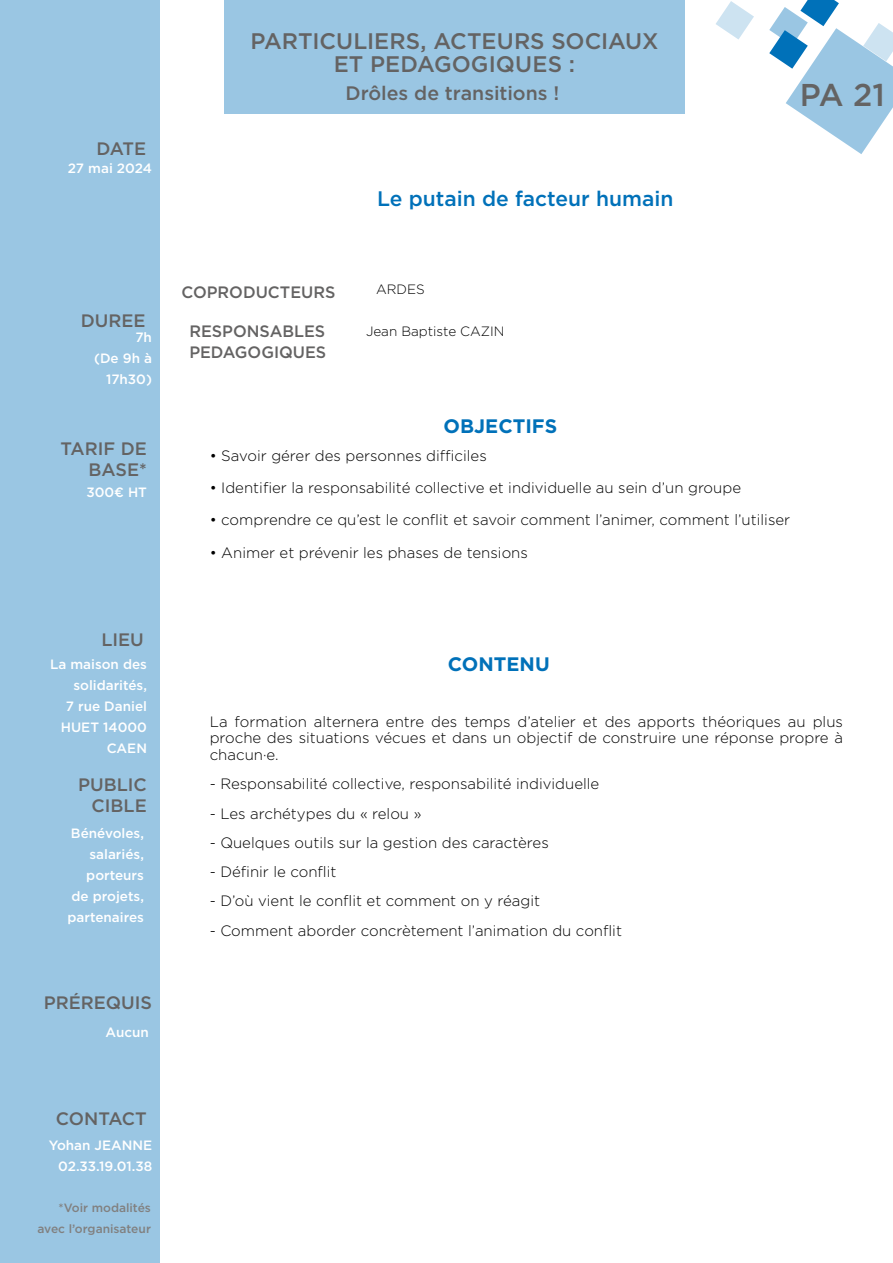
<style>
.page{position:relative;width:893px;height:1263px;background:#fff}
.page>*{position:absolute;margin:0;border:0;box-sizing:border-box;transform-origin:0 0}
.t1{font:500 31.5px "Gotham";color:#646363}
.t2{font:500 22.5px/22.5px "Gotham";color:#646363;text-align:center}
.t3{font:500 21px "Gotham";color:#0071b9}
.t4{font:500 19.5px "Gotham";color:#646363}
.t5{font:700 19.5px "Gotham";color:#0071b9}
.t6{font:500 18px/21px "Gotham";color:#646363;text-align:right}
.t7{font:500 16.5px/21px "Gotham";color:#646363}
.t8{font:300 15px/16.5px "Gotham";color:#000;text-align:justify}
.t9{font:500 13.5px/21px "Gotham";color:#fff;text-align:right}
.t10{font:300 13.5px "Gotham";color:#000}
.t11{font:500 12px/21px "Gotham";color:#818080;text-align:right}
</style>
<div class="page">
<div style="left:0;top:0;width:159px;height:1263px;background:#9ac6e3"></div>
<div style="left:224px;top:0;width:461px;height:114px;background:#9ac6e3"></div>
<svg style="left:716px;top:1px;width:38px;height:39px"></svg>
<svg style="left:769px;top:0;width:124px;height:154px"></svg>
<p class="t6" style="left:97px;top:138px;width:51px">DATE</p>
<p class="t9" style="left:68px;top:157px;width:86px">27 mai 2024</p>
<p class="t6" style="left:81px;top:310px;width:66px">DUREE</p>
<p class="t9" style="left:94px;top:327px;width:59px">7h<br>(De 9h à<br>17h30)</p>
<p class="t6" style="left:60px;top:437px;width:88px">TARIF DE<br>BASE*</p>
<p class="t9" style="left:86px;top:481px;width:62px">300€ HT</p>
<p class="t6" style="left:101px;top:629px;width:44px">LIEU</p>
<p class="t9" style="left:50px;top:653px;width:98px">La maison des solidarités,<br>7 rue Daniel<br>HUET 14000<br>CAEN</p>
<p class="t6" style="left:78px;top:773px;width:70px">PUBLIC<br>CIBLE</p>
<p class="t9" style="left:68px;top:823px;width:78px">Bénévoles, salariés, porteurs de projets, partenaires</p>
<p class="t6" style="left:44px;top:992px;width:110px">PRÉREQUIS</p>
<p class="t9" style="left:106px;top:1021px;width:45px">Aucun</p>
<p class="t6" style="left:56px;top:1108px;width:92px">CONTACT</p>
<p class="t9" style="left:49px;top:1135px;width:105px">Yohan JEANNE<br>02.33.19.01.38</p>
<p class="t11" style="left:37px;top:1197px;width:115px">*Voir modalités avec l’organisateur</p>
<h2 class="t2" style="left:250px;top:30px;width:409px">PARTICULIERS, ACTEURS SOCIAUX<br>ET PEDAGOGIQUES :</h2>
<h3 class="t4" style="left:345px;top:80px;width:216px">Drôles de transitions !</h3>
<h1 class="t1" style="left:800px;top:74px;width:86px">PA 21</h1>
<p class="t7" style="left:181px;top:282px;width:156px">COPRODUCTEURS</p>
<p class="t7" style="left:189px;top:321px;width:138px">RESPONSABLES<br>PEDAGOGIQUES</p>
<h3 class="t3" style="left:377px;top:184px;width:298px">Le putain de facteur humain</h3>
<p class="t10" style="left:376px;top:280px;width:50px">ARDES</p>
<p class="t10" style="left:366px;top:323px;width:140px">Jean Baptiste CAZIN</p>
<h3 class="t5" style="left:444px;top:413px;width:115px">OBJECTIFS</h3>
<p class="t8" style="left:210px;top:447px;width:279px">• Savoir gérer des personnes difficiles</p>
<p class="t8" style="left:210px;top:479px;width:533px">• Identifier la responsabilité collective et individuelle au sein d’un groupe</p>
<p class="t8" style="left:210px;top:511px;width:582px">• comprendre ce qu’est le conflit et savoir comment l’animer, comment l’utiliser</p>
<p class="t8" style="left:210px;top:544px;width:320px">• Animer et prévenir les phases de tensions</p>
<h3 class="t5" style="left:448px;top:651px;width:103px">CONTENU</h3>
<p class="t8" style="left:210px;top:713px;width:635px">La formation alternera entre des temps d’atelier et des apports théoriques au plus proche des situations vécues et dans un objectif de construire une réponse propre à chacun·e.</p>
<p class="t8" style="left:210px;top:775px;width:391px">- Responsabilité collective, responsabilité individuelle</p>
<p class="t8" style="left:210px;top:804px;width:213px">- Les archétypes du « relou »</p>
<p class="t8" style="left:210px;top:834px;width:341px">- Quelques outils sur la gestion des caractères</p>
<p class="t8" style="left:210px;top:863px;width:128px">- Définir le conflit</p>
<p class="t8" style="left:210px;top:892px;width:332px">- D’où vient le conflit et comment on y réagit</p>
<p class="t8" style="left:210px;top:921px;width:414px">- Comment aborder concrètement l’animation du conflit</p>
</div>
